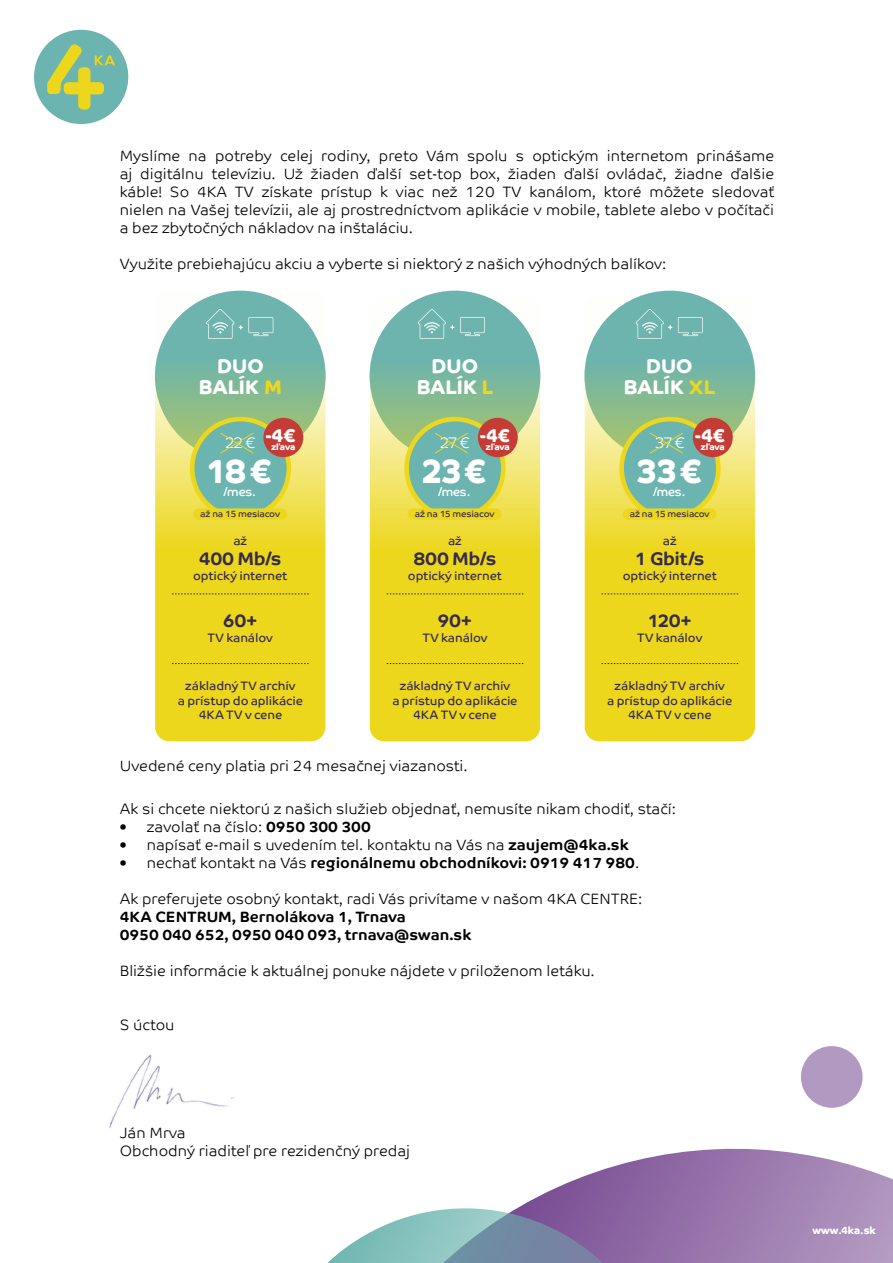
<style>
.page{position:relative;width:893px;height:1263px;background:#fff}
.page>*{position:absolute;margin:0;border:0;box-sizing:border-box;transform-origin:0 0}
.t1{font:700 33.6px "Co Headline";color:#fff}
.t2{font:700 19.8px/21px "Co Headline";color:#fff;text-align:center}
.t3{font:700 18.6px "Co Headline";color:#fff}
.t4{font:700 18.3px "Co Text";letter-spacing:-.025em;color:#372b4d}
.t5{font:300 15.3px "Co Headline";color:#fff}
.t6{font:300 15px/18px "Co Text";color:#000}
.t7{font:700 15px/18px "Co Text";color:#000}
.t8{font:12.3px/14.7px "Co Text";letter-spacing:-.01em;color:#372b4d;text-align:center}
.t9{font:12.3px "Co Headline";color:#fff}
.t10{font:700 10.5px "Co Headline";color:#fff}
.t11{font:9.15px "Co Text";letter-spacing:-.02em;color:#372b4d}
.t12{font:700 9.15px "Co Headline";letter-spacing:-.02em;color:#fff}
.s1{color:#edd71c}
.s2{font-weight:700}
.s3{font-weight:300}
</style>
<div class="page">
<img style="left:109px;top:1054px;width:125px;height:74px">
<svg style="left:575px;top:1089px;width:318px;height:174px"></svg>
<svg style="left:327px;top:1180px;width:367px;height:83px"></svg>
<div style="left:801px;top:1046px;width:62px;height:62px;background:#b199c1;border-radius:50%"></div>
<div style="left:34px;top:30px;width:94px;height:94px;background:#6bb4af;border-radius:50%"></div>
<svg style="left:47px;top:44px;width:68px;height:65px"></svg>
<svg style="left:585px;top:295px;width:170px;height:446px;background:#ced153"></svg>
<svg style="left:370px;top:295px;width:170px;height:446px;background:#ced153"></svg>
<svg style="left:155px;top:291px;width:170px;height:450px;background:#cfd253"></svg>
<svg style="left:172px;top:594px;width:137px;height:1px"></svg>
<svg style="left:387px;top:594px;width:136px;height:1px"></svg>
<svg style="left:601px;top:594px;width:137px;height:1px"></svg>
<svg style="left:172px;top:663px;width:137px;height:1px"></svg>
<svg style="left:387px;top:663px;width:136px;height:1px"></svg>
<svg style="left:601px;top:663px;width:137px;height:1px"></svg>
<svg style="left:206px;top:309px;width:67px;height:30px;background:#79bab4"></svg>
<svg style="left:460px;top:317px;width:25px;height:19px"></svg>
<svg style="left:418px;top:309px;width:36px;height:30px"></svg>
<svg style="left:678px;top:317px;width:25px;height:19px"></svg>
<svg style="left:636px;top:309px;width:36px;height:30px"></svg>
<div style="left:407px;top:419px;width:96px;height:98px;background:#6bb4af;border-radius:50%"></div>
<div style="left:404px;top:417px;width:102px;height:103px;border:5px solid #edd71c;border-radius:50%"></div>
<div style="left:192px;top:419px;width:97px;height:98px;background:#6bb4af;border-radius:50%"></div>
<div style="left:190px;top:417px;width:101px;height:103px;border:5px solid #edd71c;border-radius:50%"></div>
<div style="left:408px;top:508px;width:94px;height:12px;background:#edd71c;border-radius:6px"></div>
<div style="left:193px;top:508px;width:94px;height:12px;background:#edd71c;border-radius:6px"></div>
<svg style="left:435px;top:432px;width:33px;height:22px"></svg>
<svg style="left:220px;top:432px;width:34px;height:22px"></svg>
<div style="left:622px;top:419px;width:96px;height:98px;background:#6bb4af;border-radius:50%"></div>
<div style="left:619px;top:417px;width:102px;height:103px;border:5px solid #edd71c;border-radius:50%"></div>
<div style="left:623px;top:508px;width:94px;height:12px;background:#edd71c;border-radius:6px"></div>
<svg style="left:650px;top:432px;width:33px;height:22px"></svg>
<div style="left:478px;top:418px;width:40px;height:39px;background:#c43c35;border-radius:50%"></div>
<div style="left:263px;top:418px;width:40px;height:39px;background:#c43c35;border-radius:50%"></div>
<div style="left:693px;top:418px;width:40px;height:39px;background:#c43c35;border-radius:50%"></div>
<p class="t6" style="left:120px;top:147px;width:656px;text-align:justify">Myslíme na potreby celej rodiny, preto Vám spolu s optickým internetom prinášame aj digitálnu televíziu. Už žiaden ďalší set-top box, žiaden ďalší ovládač, žiadne ďalšie káble! So 4KA TV získate prístup k viac než 120 TV kanálom, ktoré môžete sledovať nielen na Vašej televízii, ale aj prostredníctvom aplikácie v mobile, tablete alebo v počítači a bez zbytočných nákladov na inštaláciu.</p>
<p class="t6" style="left:120px;top:255px;width:548px">Využite prebiehajúcu akciu a vyberte si niektorý z našich výhodných balíkov:</p>
<h2 class="t2" style="left:199px;top:355px;width:85px">DUO<br>BALÍK <span class="s1">M</span></h2>
<h2 class="t2" style="left:417px;top:355px;width:78px">DUO<br>BALÍK <span class="s1">L</span></h2>
<h2 class="t2" style="left:624px;top:355px;width:93px">DUO<br>BALÍK <span class="s1">XL</span></h2>
<p class="t3" style="left:265px;top:424px;width:31px">-4€</p>
<p class="t3" style="left:480px;top:424px;width:31px">-4€</p>
<p class="t5" style="left:226px;top:433px;width:31px">22 €</p>
<p class="t5" style="left:441px;top:433px;width:30px">27 €</p>
<p class="t12" style="left:271px;top:441px;width:25px">zľava</p>
<p class="t12" style="left:486px;top:441px;width:25px">zľava</p>
<p class="t5" style="left:655px;top:433px;width:31px">37 €</p>
<p class="t3" style="left:695px;top:424px;width:31px">-4€</p>
<p class="t12" style="left:701px;top:441px;width:25px">zľava</p>
<h1 class="t1" style="left:208px;top:452px;width:65px">18 €</h1>
<p class="t9" style="left:224px;top:485px;width:34px">/mes.</p>
<p class="t11" style="left:200px;top:509px;width:81px">až na 15 mesiacov</p>
<p class="t11" style="left:415px;top:509px;width:81px">až na 15 mesiacov</p>
<h1 class="t1" style="left:423px;top:452px;width:65px">23 €</h1>
<p class="t9" style="left:438px;top:485px;width:34px">/mes.</p>
<h1 class="t1" style="left:637px;top:452px;width:66px">33 €</h1>
<p class="t9" style="left:653px;top:485px;width:34px">/mes.</p>
<p class="t11" style="left:630px;top:509px;width:81px">až na 15 mesiacov</p>
<p class="t8" style="left:233px;top:533px;width:15px">až</p>
<p class="t4" style="left:199px;top:548px;width:84px">400 Mb/s</p>
<p class="t8" style="left:193px;top:568px;width:96px">optický internet</p>
<p class="t8" style="left:448px;top:533px;width:15px">až</p>
<p class="t4" style="left:413px;top:548px;width:85px">800 Mb/s</p>
<p class="t8" style="left:408px;top:568px;width:96px">optický internet</p>
<p class="t8" style="left:663px;top:533px;width:15px">až</p>
<p class="t4" style="left:635px;top:548px;width:71px">1 Gbit/s</p>
<p class="t8" style="left:623px;top:568px;width:96px">optický internet</p>
<p class="t4" style="left:223px;top:610px;width:36px">60+</p>
<p class="t8" style="left:208px;top:630px;width:67px">TV kanálov</p>
<p class="t4" style="left:438px;top:610px;width:36px">90+</p>
<p class="t8" style="left:422px;top:630px;width:67px">TV kanálov</p>
<p class="t4" style="left:647px;top:610px;width:46px">120+</p>
<p class="t8" style="left:637px;top:630px;width:67px">TV kanálov</p>
<p class="t8" style="left:178px;top:678px;width:127px">základný TV archív<br>a prístup do aplikácie<br>4KA TV v cene</p>
<p class="t8" style="left:392px;top:678px;width:127px">základný TV archív<br>a prístup do aplikácie<br>4KA TV v cene</p>
<p class="t8" style="left:607px;top:678px;width:127px">základný TV archív<br>a prístup do aplikácie<br>4KA TV v cene</p>
<p class="t6" style="left:120px;top:757px;width:349px">Uvedené ceny platia pri 24 mesačnej viazanosti.</p>
<p class="t6" style="left:120px;top:800px;width:558px">Ak si chcete niektorú z našich služieb objednať, nemusíte nikam chodiť, stačí:</p>
<p class="t6" style="left:120px;top:818px;width:253px">• zavolať na číslo: <span class="s2">0950 300 300</span></p>
<p class="t6" style="left:120px;top:836px;width:511px">• napísať e-mail s uvedením tel. kontaktu na Vás na <span class="s2">zaujem@4ka.sk</span></p>
<p class="t7" style="left:120px;top:854px;width:521px"><span class="s3">• nechať kontakt na Vás</span> regionálnemu obchodníkovi: 0919 417 980<span class="s3">.</span></p>
<p class="t6" style="left:120px;top:890px;width:524px">Ak preferujete osobný kontakt, radi Vás privítame v našom 4KA CENTRE:</p>
<p class="t7" style="left:120px;top:908px;width:353px">4KA CENTRUM, Bernolákova 1, Trnava<br>0950 040 652, 0950 040 093, trnava@swan.sk</p>
<p class="t6" style="left:120px;top:962px;width:476px">Bližšie informácie k aktuálnej ponuke nájdete v priloženom letáku.</p>
<p class="t6" style="left:120px;top:1016px;width:56px">S úctou</p>
<p class="t6" style="left:120px;top:1124px;width:292px">Ján Mrva<br>Obchodný riaditeľ pre rezidenčný predaj</p>
<p class="t10" style="left:812px;top:1224px;width:65px">www.4ka.sk</p>
</div>
